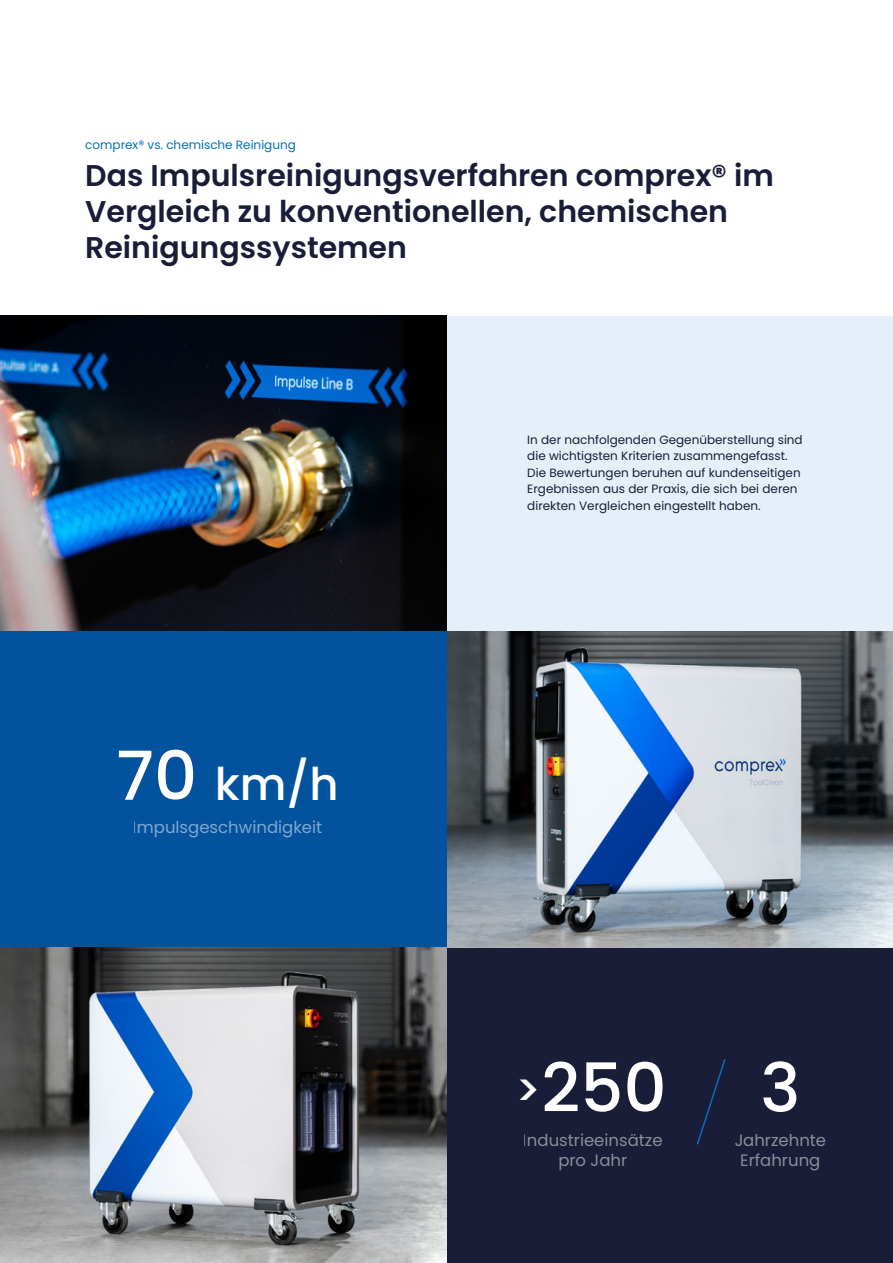
<style>
.page{position:relative;width:893px;height:1263px;background:#fff}
.page>*{position:absolute;margin:0;border:0;box-sizing:border-box;transform-origin:0 0}
.t1{font:500 67.5px "Poppins";color:#fff}
.t2{font:500 45px "Poppins";color:#fff}
.t3{font:600 30px/36px "Poppins";color:#1a1d38}
.t4{font:16.5px/19.8px "Poppins";color:#fff;text-align:center}
.t5{font:12px/16.5px "Poppins";color:#1a1d38}
.t6{font:12px "Poppins";color:#0070b9}
.s1{font-size:67.5px}
.s2{font-size:45px}
</style>
<div class="page">
<div style="left:446px;top:947px;width:447px;height:316px;background:#1a1d38"></div>
<svg style="left:696px;top:1059px;width:30px;height:86px"></svg>
<div style="left:446px;top:316px;width:447px;height:315px;background:#e5eff9"></div>
<img style="left:446px;top:631px;width:447px;height:316px">
<img style="left:0;top:316px;width:446px;height:315px">
<img style="left:0;top:947px;width:446px;height:316px">
<div style="left:0;top:631px;width:446px;height:316px;background:#03529e"></div>
<p class="t6" style="left:85px;top:138px;width:212px">comprex® vs. chemische Reinigung</p>
<h3 class="t3" style="left:85px;top:160px;width:690px">Das Impulsreinigungsverfahren comprex® im<br>Vergleich zu konventionellen, chemischen<br>Reinigungssystemen</h3>
<h2 class="t2" style="left:116px;top:757px;width:224px"><span class="s1">70</span> km/h</h2>
<h3 class="t4" style="left:133px;top:819px;width:191px">Impulsgeschwindigkeit</h3>
<p class="t5" style="left:527px;top:431px;width:277px">In der nachfolgenden Gegenüberstellung sind die wichtigsten Kriterien zusammengefasst.<br>Die Bewertungen beruhen auf kundenseitigen Ergebnissen aus der Praxis, die sich bei deren direkten Vergleichen eingestellt haben.</p>
<h1 class="t1" style="left:515px;top:1048px;width:153px"><span class="s2">&gt;</span>250</h1>
<h3 class="t4" style="left:523px;top:1132px;width:141px">Industrieeinsätze pro Jahr</h3>
<h1 class="t1" style="left:760px;top:1048px;width:42px">3</h1>
<h3 class="t4" style="left:734px;top:1132px;width:93px">Jahrzehnte<br>Erfahrung</h3>
</div>
